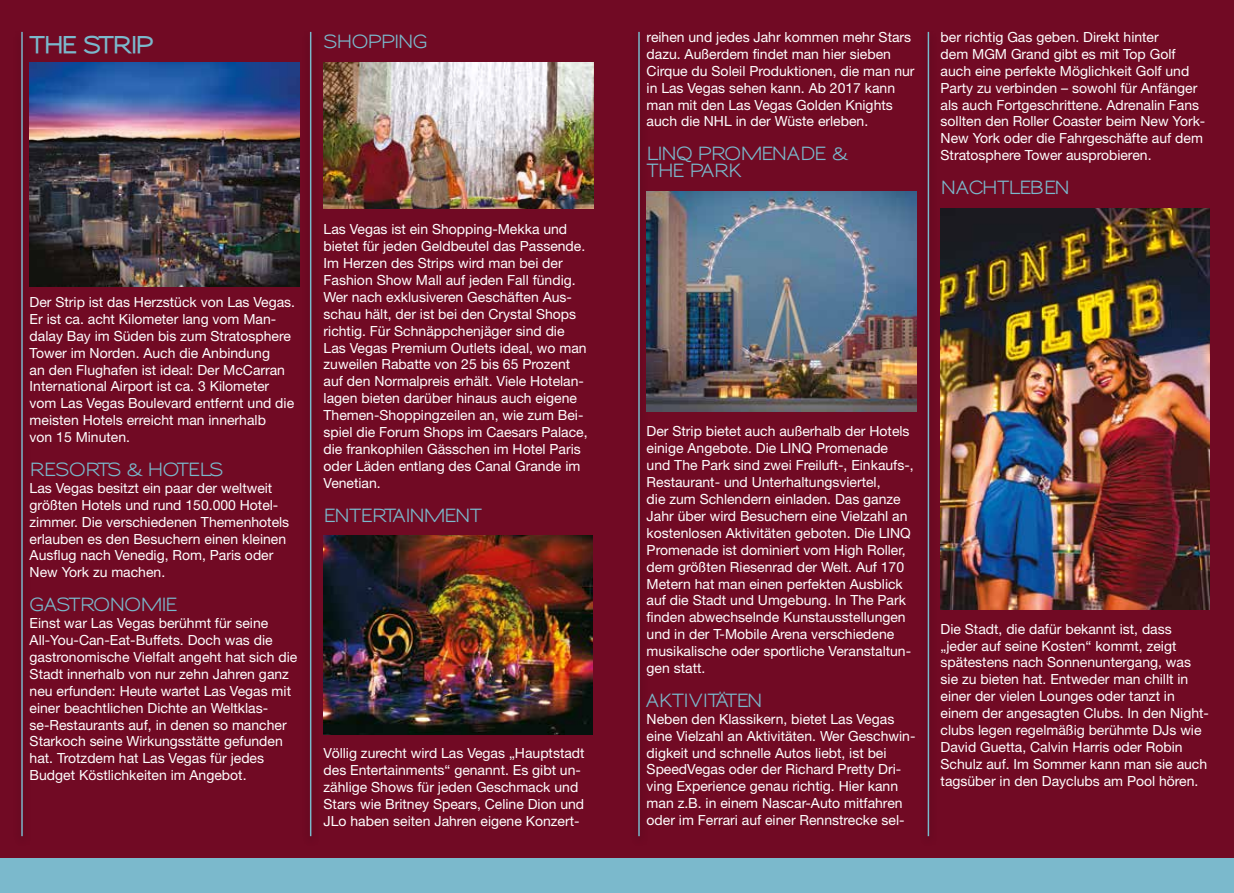
<style>
.page{position:relative;width:1234px;height:893px;background:#fff}
.page>*{position:absolute;margin:0;border:0;box-sizing:border-box;transform-origin:0 0}
.t1{font:800 22.05px "Sansumi";letter-spacing:-.075em;color:#7bb9cc}
.t2{font:700 17.7px/17px "Sansumi";letter-spacing:-.045em;color:#7bb9cc}
.t3{font:700 17.7px "Sansumi";letter-spacing:-.07em;color:#7bb9cc}
.t4{font:700 17.7px "Sansumi";letter-spacing:-.1em;color:#7bb9cc}
.t5{font:700 17.7px "Sansumi";letter-spacing:-.065em;color:#7bb9cc}
.t6{font:13.95px/17px "Helvetica Neue LT Std";color:#fff}
</style>
<div class="page">
<div style="left:0;top:0;width:1233px;height:893px;background:#710a24"></div>
<div style="left:0;top:859px;width:1233px;height:34px;background:#7bb9cc"></div>
<div style="left:919px;top:29px;width:18px;height:819px;background:#000;opacity:.45"></div>
<hr style="left:927px;top:32px;width:1px;height:804px;background:#7bb9cc">
<div style="left:630px;top:29px;width:18px;height:819px;background:#6d0922"></div>
<hr style="left:638px;top:32px;width:1px;height:804px;background:#7bb9cc">
<img style="left:646px;top:191px;width:270px;height:220px">
<img style="left:940px;top:209px;width:269px;height:400px">
<div style="left:302px;top:29px;width:17px;height:819px;background:#6c0923"></div>
<hr style="left:310px;top:32px;width:1px;height:804px;background:#7bb9cc">
<div style="left:13px;top:29px;width:18px;height:819px;background:#6d0922"></div>
<hr style="left:21px;top:32px;width:2px;height:804px;background:#7bb9cc">
<img style="left:30px;top:62px;width:269px;height:224px">
<img style="left:323px;top:62px;width:270px;height:147px">
<img style="left:323px;top:536px;width:269px;height:198px">
<h1 class="t1" style="left:30px;top:32px;width:125px">THE STRIP</h1>
<p class="t5" style="left:323px;top:32px;width:106px">SHOPPING</p>
<p class="t6" style="left:30px;top:293px;width:267px">Der Strip ist das Herzstück von Las Vegas.<br>Er ist ca. acht Kilometer lang vom Man&shy;dalay Bay im Süden bis zum Stratosphere Tower im Norden. Auch die Anbindung<br>an den Flughafen ist ideal: Der McCarran International Airport ist ca. 3 Kilometer vom Las Vegas Boulevard entfernt und die meisten Hotels erreicht man innerhalb<br>von 15 Minuten.</p>
<p class="t3" style="left:30px;top:460px;width:195px">RESORTS &amp; HOTELS</p>
<p class="t6" style="left:30px;top:479px;width:261px">Las Vegas besitzt ein paar der weltweit größten Hotels und rund 150.000 Hotel&shy;zimmer. Die verschiedenen Themenhotels erlauben es den Besuchern einen kleinen Ausflug nach Venedig, Rom, Paris oder New York zu machen.</p>
<p class="t2" style="left:30px;top:597px;width:150px">GASTRONOMIE</p>
<p class="t6" style="left:30px;top:614px;width:269px">Einst war Las Vegas berühmt für seine All-You-Can-Eat-Buffets. Doch was die gastronomische Vielfalt angeht hat sich die Stadt innerhalb von nur zehn Jahren ganz neu erfunden: Heute wartet Las Vegas mit einer beachtlichen Dichte an Weltklas&shy;se-Restaurants auf, in denen so mancher Starkoch seine Wirkungsstätte gefunden hat. Trotzdem hat Las Vegas für jedes Budget Köstlichkeiten im Angebot.</p>
<p class="t6" style="left:323px;top:221px;width:265px">Las Vegas ist ein Shopping-Mekka und bietet für jeden Geldbeutel das Passende.<br>Im Herzen des Strips wird man bei der Fashion Show Mall auf jeden Fall fündig.<br>Wer nach exklusiveren Geschäften Aus&shy;schau hält, der ist bei den Crystal Shops richtig. Für Schnäppchenjäger sind die Las Vegas Premium Outlets ideal, wo man zuweilen Rabatte von 25 bis 65 Prozent auf den Normalpreis erhält. Viele Hotelan&shy;lagen bieten darüber hinaus auch eigene Themen-Shoppingzeilen an, wie zum Bei&shy;spiel die Forum Shops im Caesars Palace, die frankophilen Gässchen im Hotel Paris oder Läden entlang des Canal Grande im Venetian.</p>
<p class="t4" style="left:323px;top:505px;width:160px">ENTERTAINMENT</p>
<p class="t6" style="left:323px;top:745px;width:262px">Völlig zurecht wird Las Vegas „Hauptstadt des Entertainments“ genannt. Es gibt un&shy;zählige Shows für jeden Geschmack und Stars wie Britney Spears, Celine Dion und JLo haben seiten Jahren eigene Konzert-</p>
<p class="t6" style="left:646px;top:28px;width:269px">reihen und jedes Jahr kommen mehr Stars dazu. Außerdem findet man hier sieben Cirque du Soleil Produktionen, die man nur in Las Vegas sehen kann. Ab 2017 kann man mit den Las Vegas Golden Knights auch die NHL in der Wüste erleben.</p>
<p class="t2" style="left:646px;top:146px;width:203px">LINQ PROMENADE &amp;<br>THE PARK</p>
<p class="t6" style="left:940px;top:28px;width:266px">ber richtig Gas geben. Direkt hinter<br>dem MGM Grand gibt es mit Top Golf auch eine perfekte Möglichkeit Golf und Party zu verbinden – sowohl für Anfänger als auch Fortgeschrittene. Adrenalin Fans sollten den Roller Coaster beim New York-New York oder die Fahrgeschäfte auf dem Stratosphere Tower ausprobieren.</p>
<p class="t2" style="left:940px;top:180px;width:131px">NACHTLEBEN</p>
<p class="t6" style="left:646px;top:423px;width:268px">Der Strip bietet auch außerhalb der Hotels einige Angebote. Die LINQ Promenade und The Park sind zwei Freiluft-, Einkaufs-, Restaurant- und Unterhaltungsviertel,<br>die zum Schlendern einladen. Das ganze Jahr über wird Besuchern eine Vielzahl an kostenlosen Aktivitäten geboten. Die LINQ Promenade ist dominiert vom High Roller, dem größten Riesenrad der Welt. Auf 170<br>Metern hat man einen perfekten Ausblick auf die Stadt und Umgebung. In The Park finden abwechselnde Kunstausstellungen und in der T-Mobile Arena verschiedene musikalische oder sportliche Veranstaltun&shy;gen statt.</p>
<p class="t2" style="left:646px;top:693px;width:118px">AKTIVITÄTEN</p>
<p class="t6" style="left:646px;top:710px;width:270px">Neben den Klassikern, bietet Las Vegas eine Vielzahl an Aktivitäten. Wer Geschwin&shy;digkeit und schnelle Autos liebt, ist bei SpeedVegas oder der Richard Pretty Dri&shy;ving Experience genau richtig. Hier kann man z.B. in einem Nascar-Auto mitfahren oder im Ferrari auf einer Rennstrecke sel-</p>
<p class="t6" style="left:940px;top:620px;width:270px">Die Stadt, die dafür bekannt ist, dass „jeder auf seine Kosten“ kommt, zeigt spätestens nach Sonnenuntergang, was sie zu bieten hat. Entweder man chillt in einer der vielen Lounges oder tanzt in einem der angesagten Clubs. In den Night&shy;clubs legen regelmäßig berühmte DJs wie David Guetta, Calvin Harris oder Robin Schulz auf. Im Sommer kann man sie auch tagsüber in den Dayclubs am Pool hören.</p>
</div>
